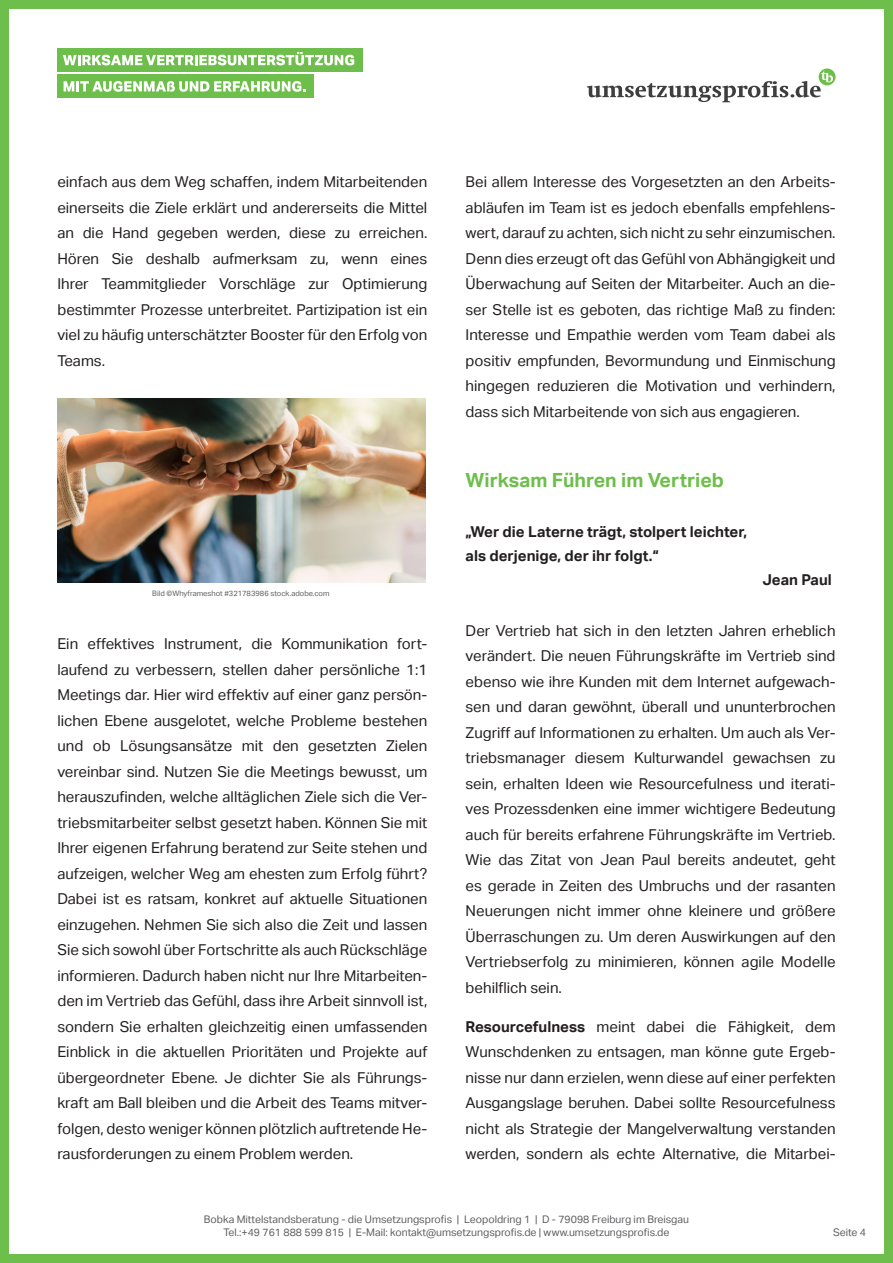
<style>
.page{position:relative;width:893px;height:1263px;background:#fff}
.page>*{position:absolute;margin:0;border:0;box-sizing:border-box;transform-origin:0 0}
.t1{font:700 19.5px "Aktiv Grotesk";color:#6dbe4b}
.t2{font:15px/25.5px "Aktiv Grotesk";color:#231f20;text-align:justify}
.t3{font:700 15px "Aktiv Grotesk";color:#231f20}
.t4{font:10.5px "Aktiv Grotesk";color:#5f5f62}
.t5{font:7.5px "Aktiv Grotesk";color:#5f5f62}
.s1{font-weight:700}
</style>
<div class="page">
<div style="left:0;top:0;width:893px;height:1263px;border:9px solid #6dbe4b"></div>
<div style="left:57px;top:48px;width:305px;height:23px;background:#6dbe4b"></div>
<div style="left:57px;top:75px;width:257px;height:23px;background:#6dbe4b"></div>
<svg style="left:63px;top:52px;width:291px;height:13px"></svg>
<svg style="left:64px;top:81px;width:241px;height:11px"></svg>
<svg style="left:587px;top:68px;width:249px;height:34px"></svg>
<img style="left:57px;top:398px;width:369px;height:185px">
<p class="t2" style="left:57px;top:169px;width:371px">einfach aus dem Weg schaffen, indem Mitarbeitenden einerseits die Ziele erklärt und andererseits die Mittel an die Hand gegeben werden, diese zu erreichen.<br>Hören Sie deshalb aufmerksam zu, wenn eines Ihrer Teammitglieder Vorschläge zur Optimierung bestimmter Prozesse unterbreitet. Partizipation ist ein viel zu häufig unterschätzter Booster für den Erfolg von Teams.</p>
<p class="t5" style="left:152px;top:589px;width:179px">Bild ©Whyframeshot #321783986 stock.adobe.com</p>
<p class="t2" style="left:57px;top:631px;width:371px">Ein effektives Instrument, die Kommunikation fort&shy;laufend zu verbessern, stellen daher persönliche 1:1<br>Meetings dar. Hier wird effektiv auf einer ganz persön&shy;lichen Ebene ausgelotet, welche Probleme bestehen und ob Lösungsansätze mit den gesetzten Zielen vereinbar sind. Nutzen Sie die Meetings bewusst, um herauszufinden, welche alltäglichen Ziele sich die Ver&shy;triebsmitarbeiter selbst gesetzt haben. Können Sie mit Ihrer eigenen Erfahrung beratend zur Seite stehen und aufzeigen, welcher Weg am ehesten zum Erfolg führt?<br>Dabei ist es ratsam, konkret auf aktuelle Situationen einzugehen. Nehmen Sie sich also die Zeit und lassen Sie sich sowohl über Fortschritte als auch Rückschläge informieren. Dadurch haben nicht nur Ihre Mitarbeiten&shy;den im Vertrieb das Gefühl, dass ihre Arbeit sinnvoll ist, sondern Sie erhalten gleichzeitig einen umfassenden Einblick in die aktuellen Prioritäten und Projekte auf übergeordneter Ebene. Je dichter Sie als Führungs&shy;kraft am Ball bleiben und die Arbeit des Teams mitver&shy;folgen, desto weniger können plötzlich auftretende He&shy;rausforderungen zu einem Problem werden.</p>
<p class="t2" style="left:466px;top:169px;width:371px">Bei allem Interesse des Vorgesetzten an den Arbeits&shy;abläufen im Team ist es jedoch ebenfalls empfehlens&shy;wert, darauf zu achten, sich nicht zu sehr einzumischen.<br>Denn dies erzeugt oft das Gefühl von Abhängigkeit und Überwachung auf Seiten der Mitarbeiter. Auch an die&shy;ser Stelle ist es geboten, das richtige Maß zu finden:<br>Interesse und Empathie werden vom Team dabei als positiv empfunden, Bevormundung und Einmischung hingegen reduzieren die Motivation und verhindern, dass sich Mitarbeitende von sich aus engagieren.</p>
<p class="t1" style="left:466px;top:469px;width:260px">Wirksam Führen im Vertrieb</p>
<p class="t3" style="left:466px;top:523px;width:283px">„Wer die Laterne trägt, stolpert leichter,</p>
<p class="t3" style="left:466px;top:547px;width:195px">als derjenige, der ihr folgt.“</p>
<p class="t3" style="left:762px;top:571px;width:71px">Jean Paul</p>
<p class="t2" style="left:466px;top:618px;width:371px">Der Vertrieb hat sich in den letzten Jahren erheblich verändert. Die neuen Führungskräfte im Vertrieb sind ebenso wie ihre Kunden mit dem Internet aufgewach&shy;sen und daran gewöhnt, überall und ununterbrochen Zugriff auf Informationen zu erhalten. Um auch als Ver&shy;triebsmanager diesem Kulturwandel gewachsen zu sein, erhalten Ideen wie Resourcefulness und iterati&shy;ves Prozessdenken eine immer wichtigere Bedeutung auch für bereits erfahrene Führungskräfte im Vertrieb.<br>Wie das Zitat von Jean Paul bereits andeutet, geht es gerade in Zeiten des Umbruchs und der rasanten Neuerungen nicht immer ohne kleinere und größere Überraschungen zu. Um deren Auswirkungen auf den Vertriebserfolg zu minimieren, können agile Modelle behilflich sein.</p>
<p class="t2" style="left:466px;top:1014px;width:371px"><span class="s1">Resourcefulness</span> meint dabei die Fähigkeit, dem Wunschdenken zu entsagen, man könne gute Ergeb&shy;nisse nur dann erzielen, wenn diese auf einer perfekten Ausgangslage beruhen. Dabei sollte Resourcefulness nicht als Strategie der Mangelverwaltung verstanden werden, sondern als echte Alternative, die Mitarbei-</p>
<p class="t4" style="left:204px;top:1213px;width:487px">Bobka Mittelstandsberatung - die Umsetzungsprofis | Leopoldring 1 | D - 79098 Freiburg im Breisgau</p>
<p class="t4" style="left:224px;top:1226px;width:447px">Tel.:+49 761 888 599 815 | E-Mail: kontakt@umsetzungsprofis.de | www.umsetzungsprofis.de</p>
<p class="t4" style="left:833px;top:1226px;width:35px">Seite 4</p>
</div>
